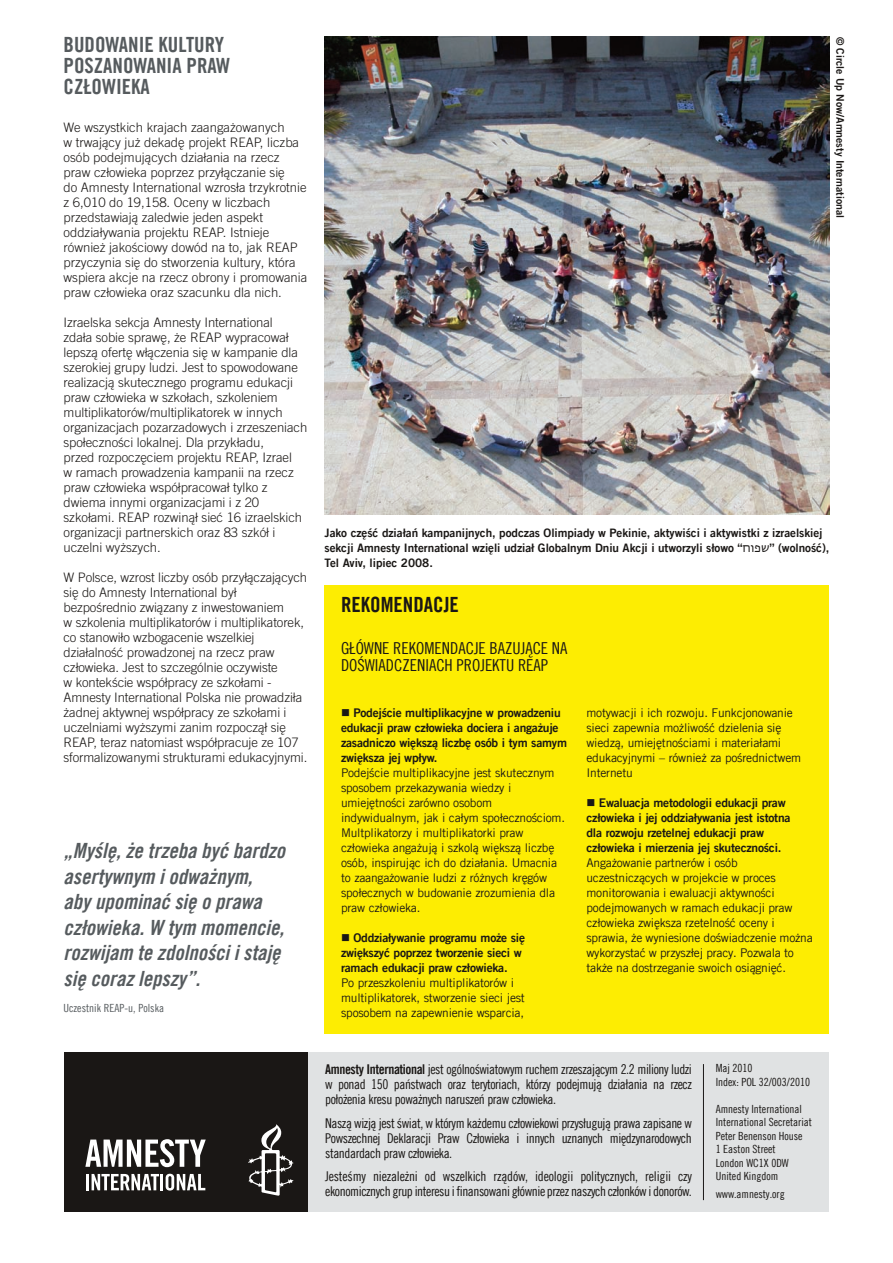
<style>
.page{position:relative;width:893px;height:1263px;background:#fff}
.page>*{position:absolute;margin:0;border:0;box-sizing:border-box;transform-origin:0 0}
.t1{font:21px/25.5px "Amnesty Trade Gothic Bd Cn 20 Ob";color:#565b5e}
.t2{font:21px/21px "Amnesty Trade Gothic Bd Cn 20";color:#565b5e}
.t3{font:21px "Amnesty Trade Gothic Bd Cn 20";color:#1a1715}
.t4{font:16.5px/16.5px "Amnesty Trade Gothic Cn 18";color:#1a1715}
.t5{font:13.5px/15px "Amnesty Trade Gothic Cn 18";letter-spacing:-.03em;color:#1a1715;text-align:justify}
.t6{font:300 13.05px/15px "Amnesty Trade Gothic";letter-spacing:-.005em;color:#1a1715}
.t7{font:12px/15px "Amnesty Trade Gothic";letter-spacing:-.02em;color:#1a1715}
.t8{font:12px/15px "Amnesty Trade Gothic Bd 2";letter-spacing:-.02em;color:#1a1715}
.t9{font:11.7px/15px "Amnesty Trade Gothic Bd 2";letter-spacing:-.005em;color:#1a1715}
.t10{font:11.25px/13.5px "Amnesty Trade Gothic Cn 18";color:#1a1715}
.t11{font:11.25px "Amnesty Trade Gothic Cn 18";color:#565b5e}
.t12{font:10.5px "Amnesty Trade Gothic Bd 2";color:#1a1715}
.s1{font-family:"Lucida Grande"}
.s2{font-family:"Amnesty Trade Gothic Bd Cn 20"}
</style>
<div class="page">
<div style="left:324px;top:585px;width:505px;height:448px;background:#fded02"></div>
<div style="left:226px;top:1051px;width:602px;height:160px;background:#e0e2e3"></div>
<div style="left:64px;top:1051px;width:243px;height:160px;background:#1a1715"></div>
<hr style="left:86px;top:1173px;width:3px;height:17px;background:#fff">
<svg style="left:91px;top:1173px;width:68px;height:17px"></svg>
<hr style="left:160px;top:1173px;width:3px;height:17px;background:#fff">
<svg style="left:166px;top:1173px;width:39px;height:17px"></svg>
<svg style="left:85px;top:1139px;width:121px;height:28px"></svg>
<svg style="left:248px;top:1124px;width:45px;height:71px"></svg>
<hr style="left:703px;top:1064px;width:1px;height:135px;background:#1a1715">
<img style="left:324px;top:37px;width:505px;height:478px">
<h1 class="t2" style="left:64px;top:34px;width:168px">BUDOWANIE KULTURY<br>POSZANOWANIA PRAW<br>CZŁOWIEKA</h1>
<p class="t6" style="left:64px;top:119px;width:245px">We wszystkich krajach zaangażowanych<br>w trwający już dekadę projekt REAP, liczba osób podejmujących działania na rzecz praw człowieka poprzez przyłączanie się<br>do Amnesty International wzrosła trzykrotnie z 6,010 do 19,158. Oceny w liczbach przedstawiają zaledwie jeden aspekt oddziaływania projektu REAP. Istnieje również jakościowy dowód na to, jak REAP przyczynia się do stworzenia kultury, która wspiera akcje na rzecz obrony i promowania praw człowieka oraz szacunku dla nich.</p>
<p class="t6" style="left:64px;top:314px;width:245px">Izraelska sekcja Amnesty International<br>zdała sobie sprawę, że REAP wypracował lepszą ofertę włączenia się w kampanie dla szerokiej grupy ludzi. Jest to spowodowane realizacją skutecznego programu edukacji praw człowieka w szkołach, szkoleniem multiplikatorów/multiplikatorek w innych organizacjach pozarzadowych i zrzeszeniach społeczności lokalnej. Dla przykładu,<br>przed rozpoczęciem projektu REAP, Izrael<br>w ramach prowadzenia kampanii na rzecz praw człowieka współpracował tylko z dwiema innymi organizacjami i z 20 szkołami. REAP rozwinął sieć 16 izraelskich organizacji partnerskich oraz 83 szkół i uczelni wyższych.</p>
<p class="t6" style="left:64px;top:569px;width:245px">W Polsce, wzrost liczby osób przyłączających się do Amnesty International był bezpośrednio związany z inwestowaniem<br>w szkolenia multiplikatorów i multiplikatorek, co stanowiło wzbogacenie wszelkiej działalność prowadzonej na rzecz praw człowieka. Jest to szczególnie oczywiste<br>w kontekście współpracy ze szkołami - Amnesty International Polska nie prowadziła żadnej aktywnej współpracy ze szkołami i uczelniami wyższymi zanim rozpoczął się REAP, teraz natomiast współpracuje ze 107 sformalizowanymi strukturami edukacyjnymi.</p>
<h1 class="t1" style="left:64px;top:837px;width:223px">„Myślę, że trzeba być bardzo asertywnym i odważnym,<br>aby upominać się o prawa człowieka. W tym momencie, rozwijam te zdolności i staję się coraz lepszy”.</h1>
<p class="t11" style="left:64px;top:1001px;width:102px">Uczestnik REAP-u, Polska</p>
<p class="t12" style="left:846px;top:37px;width:183px;rotate:90deg">© Circle Up Now/Amnesty International</p>
<p class="t9" style="left:324px;top:525px;width:506px">Jako część działań kampanijnych, podczas Olimpiady w Pekinie, aktywiści i aktywistki z izraelskiej sekcji Amnesty International wzięli udział Globalnym Dniu Akcji i utworzyli słowo “<span class="s1">ח שפ ו</span> “ wolność),</p>
<p class="t9" style="left:778px;top:540px;width:5px">)</p>
<p class="t9" style="left:324px;top:555px;width:110px">Tel Aviv, lipiec 2008.</p>
<h1 class="t3" style="left:341px;top:591px;width:119px">REKOMENDACJE</h1>
<p class="t4" style="left:341px;top:639px;width:228px">GŁÓWNE REKOMENDACJE BAZUJĄCE NA<br>DOŚWIADCZENIACH PROJEKTU REAP</p>
<p class="t8" style="left:341px;top:705px;width:227px">■ Podejście multiplikacyjne w prowadzeniu edukacji praw człowieka dociera i angażuje zasadniczo większą liczbę osób i tym samym zwiększa jej wpływ.</p>
<p class="t7" style="left:341px;top:765px;width:225px">Podejście multiplikacyjne jest skutecznym sposobem przekazywania wiedzy i umiejętności zarówno osobom indywidualnym, jak i całym społecznościom.<br>Multplikatorzy i multiplikatorki praw człowieka angażują i szkolą większą liczbę osób, inspirując ich do działania. Umacnia to zaangażowanie ludzi z różnych kręgów społecznych w budowanie zrozumienia dla praw człowieka.</p>
<p class="t8" style="left:341px;top:930px;width:185px">■ Oddziaływanie programu może się zwiększyć poprzez tworzenie sieci w ramach edukacji praw człowieka.</p>
<p class="t7" style="left:341px;top:975px;width:185px">Po przeszkoleniu multiplikatorów i multiplikatorek, stworzenie sieci jest sposobem na zapewnienie wsparcia,</p>
<p class="t7" style="left:586px;top:705px;width:216px">motywacji i ich rozwoju. Funkcjonowanie sieci zapewnia możliwość dzielenia się wiedzą, umiejętnościami i materiałami edukacyjnymi – również za pośrednictwem Internetu</p>
<p class="t8" style="left:586px;top:795px;width:205px">■ Ewaluacja metodologii edukacji praw człowieka i jej oddziaływania jest istotna dla rozwoju rzetelnej edukacji praw człowieka i mierzenia jej skuteczności.</p>
<p class="t7" style="left:586px;top:855px;width:228px">Angażowanie partnerów i osób uczestniczących w projekcie w proces monitorowania i ewaluacji aktywności podejmowanych w ramach edukacji praw człowieka zwiększa rzetelność oceny i sprawia, że wyniesione doświadczenie można wykorzystać w przyszłej pracy. Pozwala to także na dostrzeganie swoich osiągnięć.</p>
<p class="t5" style="left:325px;top:1061px;width:368px"><span class="s2">Amnesty International</span> jest ogólnoświatowym ruchem zrzeszającym 2.2 miliony ludzi w ponad 150 państwach oraz terytoriach, którzy podejmują działania na rzecz położenia kresu poważnych naruszeń praw człowieka.</p>
<p class="t5" style="left:325px;top:1115px;width:368px">Naszą wizją jest świat, w którym każdemu człowiekowi przysługują prawa zapisane w Powszechnej Deklaracji Praw Człowieka i innych uznanych międzynarodowych standardach praw człowieka.</p>
<p class="t5" style="left:325px;top:1168px;width:368px">Jesteśmy niezależni od wszelkich rządów, ideologii politycznych, religii czy ekonomicznych grup interesu i finansowani głównie przez naszych członków i donorów.</p>
<p class="t10" style="left:715px;top:1061px;width:96px">Maj 2010<br>Index: POL 32/003/2010</p>
<p class="t10" style="left:715px;top:1101px;width:98px">Amnesty International<br>International Secretariat<br>Peter Benenson House<br>1 Easton Street<br>London WC1X 0DW<br>United Kingdom</p>
<p class="t10" style="left:715px;top:1186px;width:70px">www.amnesty.org</p>
</div>
